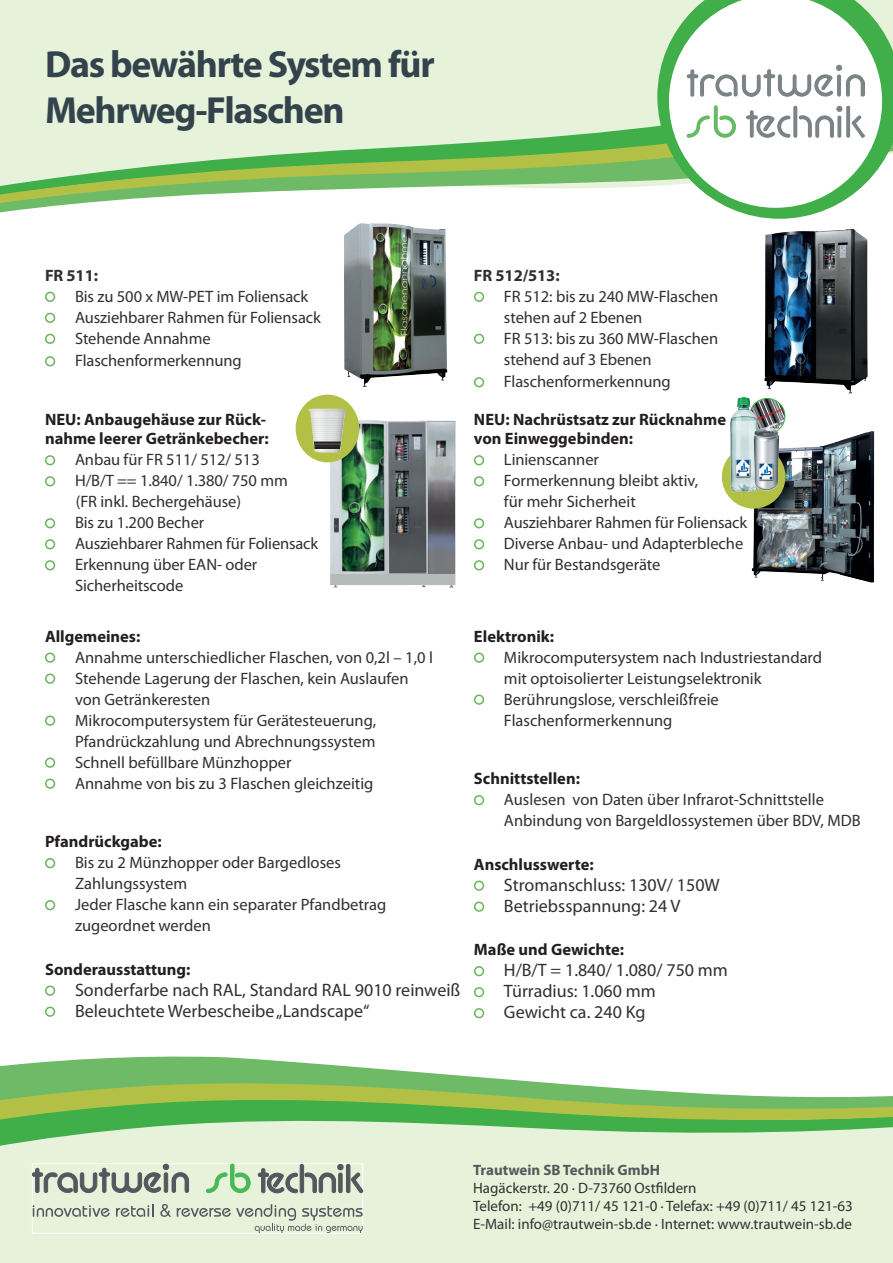
<style>
.page{position:relative;width:893px;height:1263px;background:#fff}
.page>*{position:absolute;margin:0;border:0;box-sizing:border-box;transform-origin:0 0}
.t1{font:700 37.8px/45.5px "Myriad Pro";letter-spacing:-.035em;color:#33434c}
.t2{font:18px/21px "Myriad Pro";color:#312f30}
.t3{font:16.5px/21px "Myriad Pro";color:#312f30}
.t4{font:700 16.5px/19.5px "Myriad Pro";color:#231f20}
.t5{font:700 16.5px "Myriad Pro";letter-spacing:-.005em;color:#312f30}
.t6{font:15px/18px "Myriad Pro";color:#312f30}
.t7{font:700 15px "Myriad Pro";color:#57585a}
</style>
<div class="page">
<div style="left:0;top:1249px;width:893px;height:14px;background:#e7f2db"></div>
<div style="left:0;top:1217px;width:893px;height:32px;background:#e7f2db"></div>
<div style="left:0;top:1195px;width:893px;height:22px;background:#e7f2db"></div>
<svg style="left:0;top:1056px;width:893px;height:139px"></svg>
<svg style="left:33px;top:1205px;width:77px;height:12px"></svg>
<svg style="left:116px;top:1204px;width:38px;height:13px"></svg>
<svg style="left:160px;top:1204px;width:11px;height:13px"></svg>
<svg style="left:177px;top:1204px;width:186px;height:29px;background:#cdd7c6"></svg>
<svg style="left:32px;top:1163px;width:157px;height:31px;background:#b4bdb1"></svg>
<svg style="left:206px;top:1163px;width:45px;height:30px"></svg>
<svg style="left:257px;top:1163px;width:106px;height:30px;background:#acb5aa"></svg>
<div style="left:45px;top:292px;width:10px;height:10px;border:2px solid #69b45a;border-radius:50%"></div>
<div style="left:45px;top:313px;width:10px;height:10px;border:2px solid #69b45a;border-radius:50%"></div>
<div style="left:45px;top:334px;width:10px;height:10px;border:2px solid #69b45a;border-radius:50%"></div>
<div style="left:45px;top:356px;width:10px;height:10px;border:2px solid #69b45a;border-radius:50%"></div>
<div style="left:45px;top:455px;width:10px;height:10px;border:2px solid #69b45a;border-radius:50%"></div>
<div style="left:45px;top:476px;width:10px;height:10px;border:2px solid #69b45a;border-radius:50%"></div>
<div style="left:45px;top:518px;width:10px;height:10px;border:2px solid #69b45a;border-radius:50%"></div>
<div style="left:45px;top:539px;width:10px;height:10px;border:2px solid #69b45a;border-radius:50%"></div>
<div style="left:45px;top:560px;width:10px;height:10px;border:2px solid #69b45a;border-radius:50%"></div>
<div style="left:474px;top:292px;width:10px;height:10px;border:2px solid #69b45a;border-radius:50%"></div>
<div style="left:474px;top:334px;width:10px;height:10px;border:2px solid #69b45a;border-radius:50%"></div>
<div style="left:474px;top:377px;width:10px;height:10px;border:2px solid #69b45a;border-radius:50%"></div>
<div style="left:474px;top:455px;width:10px;height:10px;border:2px solid #69b45a;border-radius:50%"></div>
<div style="left:474px;top:476px;width:10px;height:10px;border:2px solid #69b45a;border-radius:50%"></div>
<div style="left:474px;top:518px;width:10px;height:10px;border:2px solid #69b45a;border-radius:50%"></div>
<div style="left:474px;top:539px;width:10px;height:10px;border:2px solid #69b45a;border-radius:50%"></div>
<div style="left:474px;top:560px;width:10px;height:10px;border:2px solid #69b45a;border-radius:50%"></div>
<div style="left:45px;top:652px;width:10px;height:11px;border:2px solid #69b45a;border-radius:50%"></div>
<div style="left:45px;top:673px;width:10px;height:11px;border:2px solid #69b45a;border-radius:50%"></div>
<div style="left:45px;top:715px;width:10px;height:11px;border:2px solid #69b45a;border-radius:50%"></div>
<div style="left:45px;top:757px;width:10px;height:11px;border:2px solid #69b45a;border-radius:50%"></div>
<div style="left:45px;top:778px;width:10px;height:11px;border:2px solid #69b45a;border-radius:50%"></div>
<div style="left:45px;top:858px;width:10px;height:10px;border:2px solid #69b45a;border-radius:50%"></div>
<div style="left:45px;top:900px;width:10px;height:10px;border:2px solid #69b45a;border-radius:50%"></div>
<div style="left:45px;top:985px;width:10px;height:11px;border:2px solid #69b45a;border-radius:50%"></div>
<div style="left:45px;top:1006px;width:10px;height:11px;border:2px solid #69b45a;border-radius:50%"></div>
<div style="left:474px;top:652px;width:10px;height:11px;border:2px solid #69b45a;border-radius:50%"></div>
<div style="left:474px;top:694px;width:10px;height:11px;border:2px solid #69b45a;border-radius:50%"></div>
<div style="left:474px;top:795px;width:10px;height:10px;border:2px solid #69b45a;border-radius:50%"></div>
<div style="left:474px;top:880px;width:10px;height:11px;border:2px solid #69b45a;border-radius:50%"></div>
<div style="left:474px;top:901px;width:10px;height:11px;border:2px solid #69b45a;border-radius:50%"></div>
<div style="left:474px;top:966px;width:10px;height:10px;border:2px solid #69b45a;border-radius:50%"></div>
<div style="left:474px;top:987px;width:10px;height:10px;border:2px solid #69b45a;border-radius:50%"></div>
<div style="left:474px;top:1008px;width:10px;height:10px;border:2px solid #69b45a;border-radius:50%"></div>
<img style="left:344px;top:247px;width:104px;height:140px">
<img style="left:764px;top:247px;width:104px;height:147px">
<img style="left:751px;top:431px;width:124px;height:152px">
<svg style="left:0;top:6px;width:868px;height:241px"></svg>
<svg style="left:657px;top:0;width:236px;height:219px"></svg>
<svg style="left:669px;top:0;width:213px;height:208px"></svg>
<img style="left:687px;top:64px;width:178px;height:73px">
<img style="left:328px;top:419px;width:128px;height:169px">
<img style="left:429px;top:422px;width:25px;height:151px">
<div style="left:296px;top:395px;width:63px;height:67px;background:#b2c146;border-radius:50%"></div>
<img style="left:767px;top:398px;width:18px;height:26px">
<div style="left:749px;top:398px;width:36px;height:36px;border:1px solid #40ae49;border-radius:50%"></div>
<div style="left:722px;top:445px;width:63px;height:64px;background:#b2c146;border-radius:50%"></div>
<svg style="left:767px;top:407px;width:17px;height:16px"></svg>
<img style="left:722px;top:397px;width:45px;height:101px">
<img style="left:749px;top:424px;width:36px;height:69px">
<img style="left:754px;top:461px;width:24px;height:21px">
<img style="left:731px;top:457px;width:23px;height:22px">
<img style="left:305px;top:396px;width:45px;height:64px">
<svg style="left:314px;top:442px;width:27px;height:7px"></svg>
<h1 class="t1" style="left:45px;top:40px;width:391px">Das bewährte System für<br>Mehrweg-Flaschen</h1>
<p class="t5" style="left:45px;top:265px;width:55px">FR 511:</p>
<p class="t3" style="left:75px;top:286px;width:247px">Bis zu 500 x MW-PET im Foliensack<br>Ausziehbarer Rahmen für Foliensack<br>Stehende Annahme</p>
<p class="t3" style="left:75px;top:350px;width:168px">Flaschenformerkennung</p>
<p class="t4" style="left:45px;top:409px;width:225px">NEU: Anbaugehäuse zur Rück&shy;nahme leerer Getränkebecher:</p>
<p class="t3" style="left:75px;top:449px;width:245px">Anbau für FR 511/ 512/ 513<br>H/B/T == 1.840/ 1.380/ 750 mm<br>(FR inkl. Bechergehäuse)<br>Bis zu 1.200 Becher<br>Ausziehbarer Rahmen für Foliensack<br>Erkennung über EAN- oder<br>Sicherheitscode</p>
<p class="t5" style="left:474px;top:265px;width:87px">FR 512/513:</p>
<p class="t3" style="left:504px;top:286px;width:216px">FR 512: bis zu 240 MW-Flaschen stehen auf 2 Ebenen<br>FR 513: bis zu 360 MW-Flaschen stehend auf 3 Ebenen</p>
<p class="t3" style="left:504px;top:371px;width:168px">Flaschenformerkennung</p>
<p class="t4" style="left:474px;top:409px;width:254px">NEU: Nachrüstsatz zur Rücknahme von Einweggebinden:</p>
<p class="t3" style="left:504px;top:449px;width:245px">Linienscanner<br>Formerkennung bleibt aktiv,<br>für mehr Sicherheit<br>Ausziehbarer Rahmen für Foliensack<br>Diverse Anbau- und Adapterbleche<br>Nur für Bestandsgeräte</p>
<p class="t4" style="left:45px;top:626px;width:97px">Allgemeines:</p>
<p class="t3" style="left:75px;top:646px;width:359px">Annahme unterschiedlicher Flaschen, von 0,2l – 1,0 l Stehende Lagerung der Flaschen, kein Auslaufen von Getränkeresten<br>Mikrocomputersystem für Gerätesteuerung, Pfandrückzahlung und Abrechnungssystem<br>Schnell befüllbare Münzhopper<br>Annahme von bis zu 3 Flaschen gleichzeitig</p>
<p class="t4" style="left:45px;top:831px;width:118px">Pfandrückgabe:</p>
<p class="t3" style="left:75px;top:852px;width:313px">Bis zu 2 Münzhopper oder Bargedloses<br>Zahlungssystem<br>Jeder Flasche kann ein separater Pfandbetrag zugeordnet werden</p>
<p class="t4" style="left:45px;top:959px;width:147px">Sonderausstattung:</p>
<p class="t2" style="left:75px;top:979px;width:387px">Sonderfarbe nach RAL, Standard RAL 9010 reinweiß<br>Beleuchtete Werbescheibe „Landscape“</p>
<p class="t4" style="left:474px;top:626px;width:82px">Elektronik:</p>
<p class="t3" style="left:504px;top:646px;width:320px">Mikrocomputersystem nach Industriestandard mit optoisolierter Leistungselektronik Berührungslose, verschleißfreie Flaschenformerkennung</p>
<p class="t4" style="left:474px;top:768px;width:108px">Schnittstellen:</p>
<p class="t3" style="left:504px;top:789px;width:358px">Auslesen von Daten über Infrarot-Schnittstelle<br>Anbindung von Bargeldlossystemen über BDV, MDB</p>
<p class="t4" style="left:474px;top:854px;width:121px">Anschlusswerte:</p>
<p class="t2" style="left:504px;top:874px;width:217px">Stromanschluss: 130V/ 150W<br>Betriebsspannung: 24 V</p>
<p class="t4" style="left:474px;top:939px;width:152px">Maße und Gewichte:</p>
<p class="t2" style="left:504px;top:959px;width:225px">H/B/T = 1.840/ 1.080/ 750 mm<br>Türradius: 1.060 mm<br>Gewicht ca. 240 Kg</p>
<p class="t7" style="left:473px;top:1160px;width:188px">Trautwein SB Technik GmbH</p>
<p class="t6" style="left:473px;top:1178px;width:381px">Hagäckerstr. 20 . D-73760 Ostfildern<br>Telefon: +49 (0)711/ 45 121-0 . Telefax: +49 (0)711/ 45 121-63<br>E-Mail: info@trautwein-sb.de . Internet: www.trautwein-sb.de</p>
</div>
